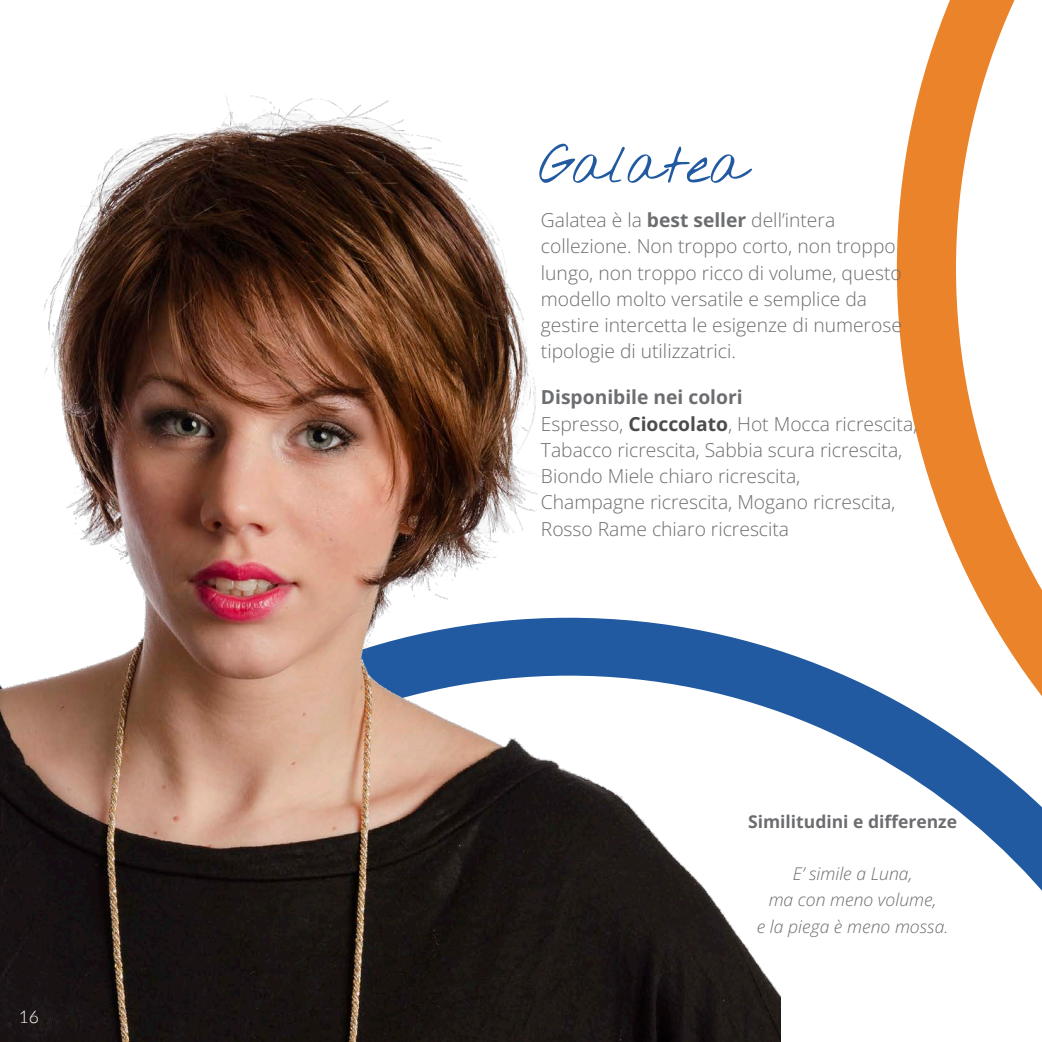
<style>
.page{position:relative;width:1042px;height:1042px;background:#fff}
.page>*{position:absolute;margin:0;border:0;box-sizing:border-box;transform-origin:0 0}
.titolo{font:54.25px "Nothing You Could Do";color:#215aa1}
.descrizione{font:19.25px/26.2px "Open Sans";color:#6c6d70}
.t1{font:italic 300 17.5px/26.2px "Open Sans";color:#6c6d70;text-align:center}
.t2{font:17.5px "Open Sans";color:#6c6d70}
.t3{font:300 17.5px "Lato";color:#fff}
.s1{color:#4b4c4d}
</style>
<div class="page">
<svg style="left:897px;top:0;width:145px;height:618px"></svg>
<svg style="left:781px;top:618px;width:261px;height:273px"></svg>
<img style="left:0;top:95px;width:781px;height:947px">
<p class="t3" style="left:19px;top:1007px;width:22px">16</p>
<p class="titolo" style="left:539px;top:132px;width:209px">Galatea</p>
<p class="descrizione" style="left:541px;top:206px;width:362px">Galatea è la best seller dell’intera collezione. Non troppo corto, non troppo lungo, non troppo ricco di volume, questo modello molto versatile e semplice da gestire intercetta le esigenze di numerose tipologie di utilizzatrici.</p>
<p class="descrizione" style="left:541px;top:384px;width:378px">Disponibile nei colori<br>Espresso, <span class="s1">Cioccolato</span>, Hot Mocca ricrescita, Tabacco ricrescita, Sabbia scura ricrescita, Biondo Miele chiaro ricrescita,<br>Champagne ricrescita, Mogano ricrescita, Rosso Rame chiaro ricrescita</p>
<p class="t2" style="left:748px;top:809px;width:210px">Similitudini e differenze</p>
<p class="t1" style="left:756px;top:860px;width:193px">E’ simile a Luna,<br>ma con meno volume,<br>e la piega è meno mossa.</p>
</div>
